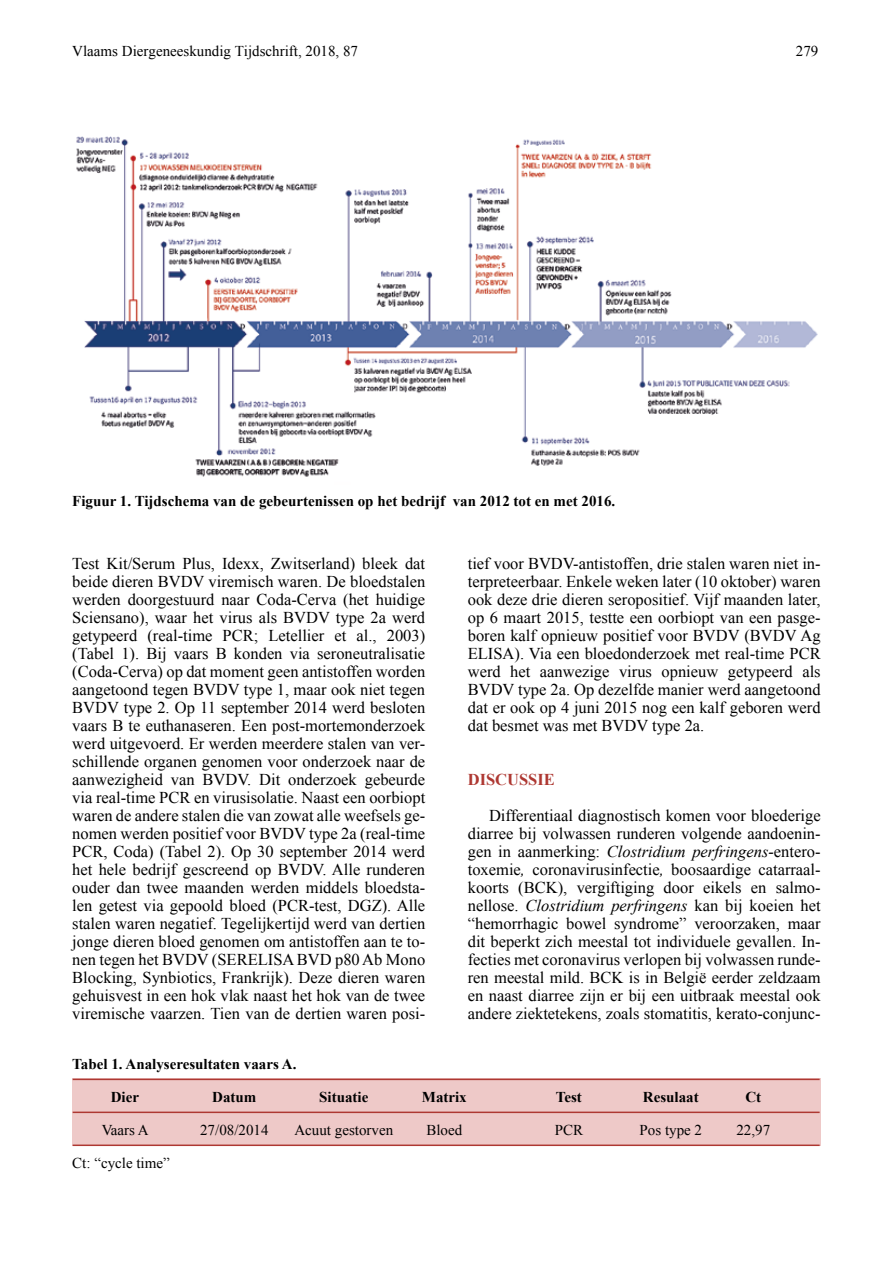
<style>
.page{position:relative;width:893px;height:1263px;background:#fff}
.page>*{position:absolute;margin:0;border:0;box-sizing:border-box;transform-origin:0 0}
.t1{font:16.5px/18px "Times New Roman";color:#000;text-align:justify}
.t2{font:700 16.5px "Times New Roman";color:#ae3832}
.t3{font:700 15px "Times New Roman";color:#000}
.t4{font:15px "Times New Roman";color:#000}
.s1{font-style:italic}
</style>
<div class="page">
<img style="left:76px;top:136px;width:742px;height:341px">
<div style="left:72px;top:1079px;width:749px;height:67px;background:#eec9c8"></div>
<hr style="left:73px;top:1078px;width:747px;height:2px;background:#ae3832">
<hr style="left:73px;top:1111px;width:747px;height:2px;background:#ae3832">
<hr style="left:73px;top:1144px;width:747px;height:2px;background:#ae3832">
<p class="t4" style="left:72px;top:41px;width:287px">Vlaams Diergeneeskundig Tijdschrift, 2018, 87</p>
<p class="t4" style="left:796px;top:41px;width:24px">279</p>
<p class="t3" style="left:72px;top:490px;width:544px">Figuur 1. Tijdschema van de gebeurtenissen op het bedrijf van 2012 tot en met 2016.</p>
<p class="t1" style="left:72px;top:554px;width:354px">Test Kit/Serum Plus, Idexx, Zwitserland) bleek dat beide dieren BVDV viremisch waren. De bloedstalen werden doorgestuurd naar Coda-Cerva (het huidige Sciensano), waar het virus als BVDV type 2a werd getypeerd (real-time PCR; Letellier et al., 2003) (Tabel 1). Bij vaars B konden via seroneutralisatie (Coda-Cerva) op dat moment geen antistoffen worden aangetoond tegen BVDV type 1, maar ook niet tegen BVDV type 2. Op 11 september 2014 werd besloten vaars B te euthanaseren. Een post-mortemonderzoek werd uitgevoerd. Er werden meerdere stalen van ver&shy;schillende organen genomen voor onderzoek naar de aanwezigheid van BVDV. Dit onderzoek gebeurde via real-time PCR en virusisolatie. Naast een oorbiopt waren de andere stalen die van zowat alle weefsels ge&shy;nomen werden positief voor BVDV type 2a (real-time PCR, Coda) (Tabel 2). Op 30 september 2014 werd het hele bedrijf gescreend op BVDV. Alle runderen ouder dan twee maanden werden middels bloedsta&shy;len getest via gepoold bloed (PCR-test, DGZ). Alle stalen waren negatief. Tegelijkertijd werd van dertien jonge dieren bloed genomen om antistoffen aan te to&shy;nen tegen het BVDV (SERELISA BVD p80 Ab Mono Blocking, Synbiotics, Frankrijk). Deze dieren waren gehuisvest in een hok vlak naast het hok van de twee viremische vaarzen. Tien van de dertien waren posi-</p>
<p class="t1" style="left:468px;top:554px;width:354px">tief voor BVDV-antistoffen, drie stalen waren niet in&shy;terpreteerbaar. Enkele weken later (10 oktober) waren ook deze drie dieren seropositief. Vijf maanden later, op 6 maart 2015, testte een oorbiopt van een pasge&shy;boren kalf opnieuw positief voor BVDV (BVDV Ag ELISA). Via een bloedonderzoek met real-time PCR werd het aanwezige virus opnieuw getypeerd als BVDV type 2a. Op dezelfde manier werd aangetoond dat er ook op 4 juni 2015 nog een kalf geboren werd dat besmet was met BVDV type 2a.</p>
<p class="t2" style="left:468px;top:768px;width:89px">DISCUSSIE</p>
<p class="t1" style="left:468px;top:806px;width:354px;text-indent:21px">Differentiaal diagnostisch komen voor bloederige diarree bij volwassen runderen volgende aandoenin&shy;gen in aanmerking: <span class="s1">Clostridium perfringens-</span>entero&shy;toxemie<span class="s1">,</span> coronavirusinfectie<span class="s1">,</span> boosaardige catarraal&shy;koorts (BCK), vergiftiging door eikels en salmo&shy;nellose. <span class="s1">Clostridium perfringens</span> kan bij koeien het “hemorrhagic bowel syndrome” veroorzaken, maar dit beperkt zich meestal tot individuele gevallen. In&shy;fecties met coronavirus verlopen bij volwassen runde&shy;ren meestal mild. BCK is in België eerder zeldzaam en naast diarree zijn er bij een uitbraak meestal ook andere ziektetekens, zoals stomatitis, kerato-conjunc-</p>
<p class="t3" style="left:72px;top:1054px;width:226px">Tabel 1. Analyseresultaten vaars A.</p>
<p class="t3" style="left:111px;top:1087px;width:30px">Dier</p>
<p class="t3" style="left:212px;top:1087px;width:46px">Datum</p>
<p class="t3" style="left:319px;top:1087px;width:51px">Situatie</p>
<p class="t3" style="left:422px;top:1087px;width:46px">Matrix</p>
<p class="t3" style="left:556px;top:1087px;width:28px">Test</p>
<p class="t3" style="left:643px;top:1087px;width:57px">Resulaat</p>
<p class="t3" style="left:745px;top:1087px;width:17px">Ct</p>
<p class="t4" style="left:102px;top:1120px;width:49px">Vaars A</p>
<p class="t4" style="left:200px;top:1120px;width:70px">27/08/2014</p>
<p class="t4" style="left:294px;top:1120px;width:100px">Acuut gestorven</p>
<p class="t4" style="left:426px;top:1120px;width:37px">Bloed</p>
<p class="t4" style="left:555px;top:1120px;width:30px">PCR</p>
<p class="t4" style="left:640px;top:1120px;width:64px">Pos type 2</p>
<p class="t4" style="left:736px;top:1120px;width:35px">22,97</p>
<p class="t4" style="left:72px;top:1153px;width:99px">Ct: “cycle time”</p>
</div>
